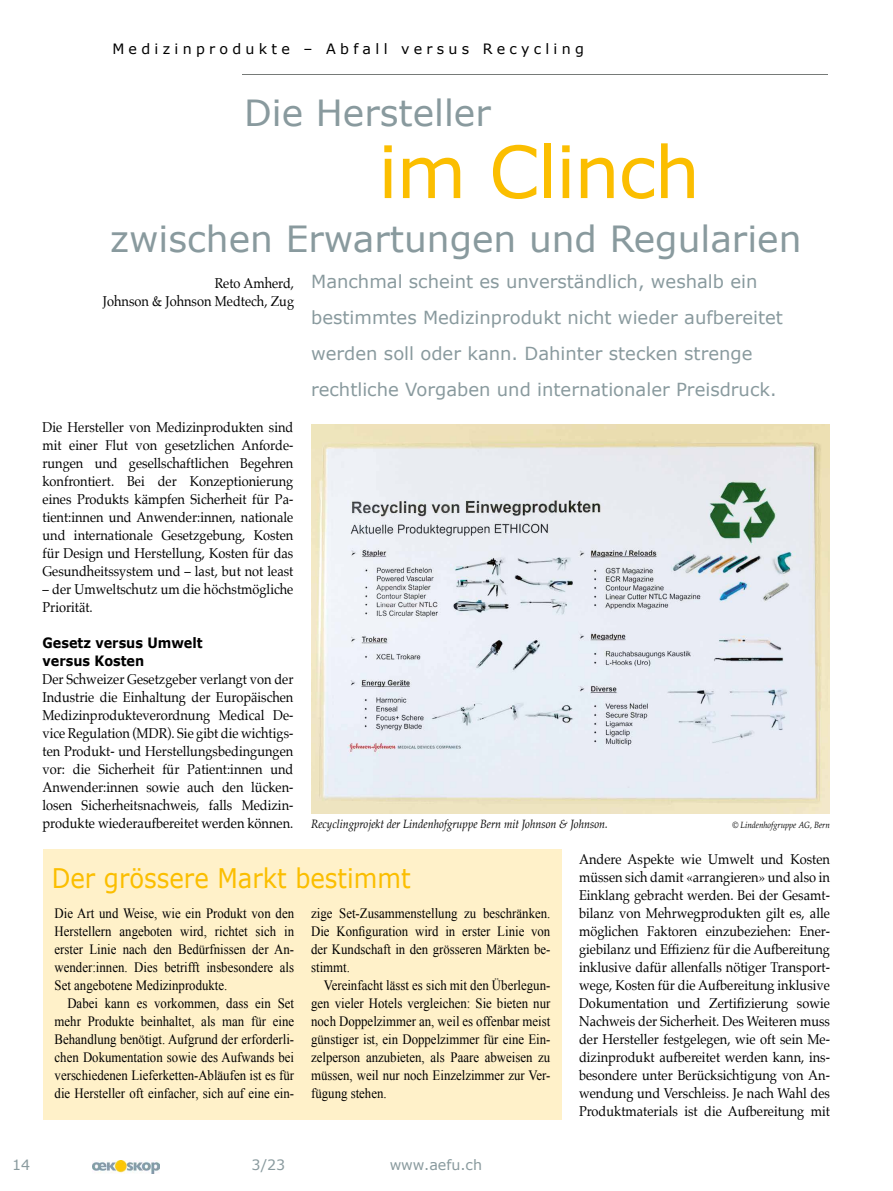
<style>
.page{position:relative;width:893px;height:1191px;background:#fff}
.page>*{position:absolute;margin:0;border:0;box-sizing:border-box;transform-origin:0 0}
.t1{font:72px "Verdana";letter-spacing:-.02em;color:#fbbe00}
.t2{font:36px "Verdana";color:#899a9e}
.t3{font:27px "Verdana";color:#fbbe00;scale:.9 1}
.t4{font:18px/36px "Verdana";color:#899a9e}
.t5{font:14.25px/18px "Palatino";color:#000;text-align:justify;scale:.9 1}
.t6{font:14.25px/18px "Times New Roman";color:#000;text-align:justify;scale:.9 1}
.t7{font:14.25px "Verdana";letter-spacing:.3em;color:#000}
.t8{font:700 14.25px/18px "Verdana";color:#000;scale:.9 1}
.t9{font:14.25px "Verdana";color:#899a9e}
.t10{font:italic 12px "Palatino";color:#000;scale:.9 1}
.t11{font:italic 9px "Palatino";color:#000;scale:.9 1}
</style>
<div class="page">
<img style="left:92px;top:1160px;width:67px;height:13px">
<hr style="left:242px;top:74px;width:586px;height:1px;background:#767a78">
<div style="left:43px;top:849px;width:519px;height:270px;background:#fff1c9"></div>
<img style="left:311px;top:424px;width:519px;height:389px">
<p class="t7" style="left:112px;top:40px;width:473px">Medizinprodukte – Abfall versus Recycling</p>
<h2 class="t2" style="left:244px;top:90px;width:248px">Die Hersteller</h2>
<h1 class="t1" style="left:378px;top:126px;width:323px">im Clinch</h1>
<h2 class="t2" style="left:110px;top:216px;width:693px">zwischen Erwartungen und Regularien</h2>
<p class="t4" style="left:311px;top:264px;width:473px">Manchmal scheint es unverständlich, weshalb ein bestimmtes Medizinprodukt nicht wieder aufbereitet werden soll oder kann. Dahinter stecken strenge rechtliche Vorgaben und internationaler Preisdruck.</p>
<p class="t5" style="left:103px;top:274px;width:214px;text-align:right">Reto Amherd,<br>Johnson &amp; Johnson Medtech, Zug</p>
<p class="t5" style="left:43px;top:418px;width:280px">Die Hersteller von Medizinprodukten sind mit einer Flut von gesetzlichen Anforde&shy;rungen und gesellschaftlichen Begehren konfrontiert. Bei der Konzeptionierung eines Produkts kämpfen Sicherheit für Pa&shy;tient:innen und Anwender:innen, nationale und internationale Gesetzgebung, Kosten für Design und Herstellung, Kosten für das Gesundheitssystem und – last, but not least</p>
<p class="t5" style="left:43px;top:580px;width:280px">– der Umweltschutz um die höchstmögliche<br>Priorität.</p>
<p class="t8" style="left:43px;top:633px;width:179px">Gesetz versus Umwelt versus Kosten</p>
<p class="t5" style="left:43px;top:670px;width:280px">Der Schweizer Gesetzgeber verlangt von der Industrie die Einhaltung der Europäischen Medizinprodukteverordnung Medical De&shy;vice Regulation (MDR). Sie gibt die wichtigs&shy;ten Produkt- und Herstellungsbedingungen vor: die Sicherheit für Patient:innen und Anwender:innen sowie auch den lücken&shy;losen Sicherheitsnachweis, falls Medizin&shy;produkte wiederaufbereitet werden können.</p>
<p class="t10" style="left:311px;top:814px;width:331px">Recyclingprojekt der Lindenhofgruppe Bern mit Johnson &amp; Johnson.</p>
<p class="t11" style="left:732px;top:817px;width:110px">© Lindenhofgruppe AG, Bern</p>
<h3 class="t3" style="left:52px;top:861px;width:400px">Der grössere Markt bestimmt</h3>
<p class="t6" style="left:55px;top:904px;width:268px">Die Art und Weise, wie ein Produkt von den Herstellern angeboten wird, richtet sich in erster Linie nach den Bedürfnissen der An&shy;wender:innen. Dies betrifft insbesondere als Set angebotene Medizinprodukte.</p>
<p class="t6" style="left:55px;top:994px;width:268px;text-indent:13px">Dabei kann es vorkommen, dass ein Set mehr Produkte beinhaltet, als man für eine Behandlung benötigt. Aufgrund der erforderli&shy;chen Dokumentation sowie des Aufwands bei verschiedenen Lieferketten-Abläufen ist es für die Hersteller oft einfacher, sich auf eine ein-</p>
<p class="t6" style="left:311px;top:904px;width:267px">zige Set-Zusammenstellung zu beschränken.<br>Die Konfiguration wird in erster Linie von der Kundschaft in den grösseren Märkten be&shy;stimmt.</p>
<p class="t6" style="left:311px;top:976px;width:267px;text-indent:13px">Vereinfacht lässt es sich mit den Überlegun&shy;gen vieler Hotels vergleichen: Sie bieten nur noch Doppelzimmer an, weil es offenbar meist günstiger ist, ein Doppelzimmer für eine Ein&shy;zelperson anzubieten, als Paare abweisen zu müssen, weil nur noch Einzelzimmer zur Ver&shy;fügung stehen.</p>
<p class="t9" style="left:12px;top:1156px;width:20px">14</p>
<p class="t9" style="left:252px;top:1156px;width:35px">3/23</p>
<p class="t9" style="left:390px;top:1156px;width:94px">www.aefu.ch</p>
<p class="t5" style="left:579px;top:850px;width:280px">Andere Aspekte wie Umwelt und Kosten müssen sich damit «arrangieren» und also in Einklang gebracht werden. Bei der Gesamt&shy;bilanz von Mehrwegprodukten gilt es, alle möglichen Faktoren einzubeziehen: Ener&shy;giebilanz und Effi zienz für die Aufbereitung inklusive dafür allenfalls nötiger Transport&shy;wege, Kosten für die Aufbereitung inklusive Dokumentation und Zertifizierung sowie Nachweis der Sicherheit. Des Weiteren muss der Hersteller festgelegen, wie oft sein Me&shy;dizinprodukt aufbereitet werden kann, ins&shy;besondere unter Berücksich tigung von An&shy;wendung und Verschleiss. Je nach Wahl des Produktmaterials ist die Aufbereitung mit</p>
</div>
